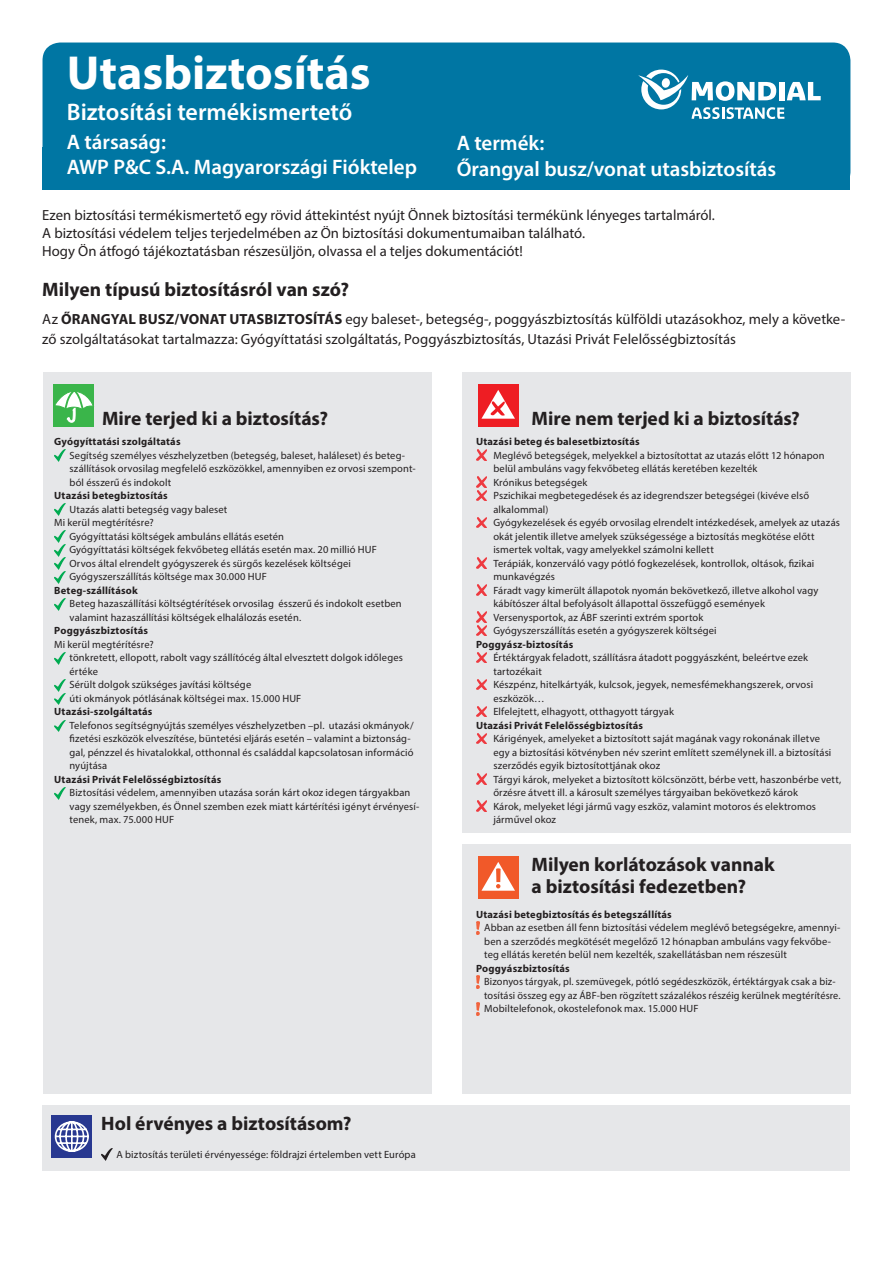
<style>
.page{position:relative;width:893px;height:1263px;background:#fff}
.page>*{position:absolute;margin:0;border:0;box-sizing:border-box;transform-origin:0 0}
.t1{font:700 48px "Myriad Pro";color:#fff}
.t2{font:600 24px "Myriad Pro";color:#fff}
.t3{font:600 21px/25.2px "Myriad Pro";color:#fff}
.t4{font:700 19.5px/22.5px "Myriad Pro";color:#231f20}
.t5{font:14.7px/18px "Myriad Pro";color:#231f20}
.t6{font:10.5px/13.5px "Myriad Pro";letter-spacing:.015em;color:#231f20}
.t7{font:700 10.5px "Myriad Pro";letter-spacing:.02em;color:#231f20}
.s1{font-weight:700}
</style>
<div class="page">
<div style="left:43px;top:372px;width:389px;height:721px;background:#e6e7e9"></div>
<div style="left:462px;top:372px;width:388px;height:461px;background:#e6e7e9"></div>
<div style="left:462px;top:844px;width:388px;height:249px;background:#e6e7e9"></div>
<div style="left:43px;top:147px;width:807px;height:43px;background:#0076a3"></div>
<div style="left:43px;top:43px;width:807px;height:146px;background:#0076a3;border-radius:18px"></div>
<div style="left:53px;top:384px;width:41px;height:43px;background:#3ab54a"></div>
<svg style="left:55px;top:392px;width:38px;height:30px"></svg>
<div style="left:478px;top:384px;width:41px;height:43px;background:#ee1d23"></div>
<svg style="left:481px;top:390px;width:34px;height:29px"></svg>
<svg style="left:54px;top:450px;width:11px;height:12px"></svg>
<svg style="left:54px;top:504px;width:11px;height:12px"></svg>
<svg style="left:54px;top:531px;width:11px;height:52px"></svg>
<svg style="left:54px;top:598px;width:11px;height:12px"></svg>
<svg style="left:54px;top:652px;width:11px;height:12px"></svg>
<svg style="left:54px;top:679px;width:11px;height:26px"></svg>
<svg style="left:54px;top:720px;width:11px;height:12px"></svg>
<svg style="left:54px;top:787px;width:11px;height:12px"></svg>
<svg style="left:476px;top:449px;width:11px;height:11px"></svg>
<svg style="left:476px;top:476px;width:11px;height:25px"></svg>
<svg style="left:476px;top:517px;width:11px;height:11px"></svg>
<svg style="left:476px;top:557px;width:11px;height:11px"></svg>
<svg style="left:476px;top:584px;width:11px;height:11px"></svg>
<svg style="left:476px;top:611px;width:11px;height:25px"></svg>
<svg style="left:476px;top:652px;width:11px;height:11px"></svg>
<svg style="left:476px;top:679px;width:11px;height:11px"></svg>
<svg style="left:476px;top:706px;width:11px;height:11px"></svg>
<svg style="left:476px;top:733px;width:11px;height:11px"></svg>
<svg style="left:476px;top:773px;width:11px;height:11px"></svg>
<svg style="left:476px;top:800px;width:11px;height:11px"></svg>
<svg style="left:476px;top:921px;width:4px;height:13px"></svg>
<svg style="left:476px;top:975px;width:4px;height:13px"></svg>
<svg style="left:476px;top:1002px;width:4px;height:13px"></svg>
<div style="left:478px;top:856px;width:41px;height:43px;background:#f15929"></div>
<svg style="left:481px;top:862px;width:34px;height:29px"></svg>
<div style="left:43px;top:1105px;width:807px;height:66px;background:#e6e7e9"></div>
<div style="left:51px;top:1116px;width:41px;height:42px;background:#283890"></div>
<svg style="left:54px;top:1121px;width:35px;height:31px"></svg>
<svg style="left:101px;top:1149px;width:11px;height:11px"></svg>
<svg style="left:638px;top:70px;width:183px;height:49px"></svg>
<h1 class="t1" style="left:67px;top:42px;width:305px">Utasbiztosítás</h1>
<h2 class="t2" style="left:67px;top:96px;width:287px">Biztosítási termékismertető</h2>
<h3 class="t3" style="left:67px;top:129px;width:352px">A társaság:<br>AWP P&amp;C S.A. Magyarországi Fióktelep</h3>
<h3 class="t3" style="left:457px;top:130px;width:321px">A termék:<br>Őrangyal busz/vonat utasbiztosítás</h3>
<p class="t5" style="left:42px;top:206px;width:674px">Ezen biztosítási termékismertető egy rövid áttekintést nyújt Önnek biztosítási termékünk lényeges tartalmáról.<br>A biztosítási védelem teljes terjedelmében az Ön biztosítási dokumentumaiban található.<br>Hogy Ön átfogó tájékoztatásban részesüljön, olvassa el a teljes dokumentációt!</p>
<h3 class="t4" style="left:42px;top:278px;width:308px">Milyen típusú biztosításról van szó?</h3>
<p class="t5" style="left:42px;top:309px;width:804px;line-height:19.5px">Az <span class="s1">ŐRANGYAL BUSZ/VONAT UTASBIZTOSÍTÁS</span> egy baleset-, betegség-, poggyászbiztosítás külföldi utazásokhoz, mely a követke&shy;ző szolgáltatásokat tartalmazza: Gyógyíttatási szolgáltatás, Poggyászbiztosítás, Utazási Privát Felelősségbiztosítás</p>
<h3 class="t4" style="left:102px;top:407px;width:227px">Mire terjed ki a biztosítás?</h3>
<h3 class="t4" style="left:531px;top:407px;width:270px">Mire nem terjed ki a biztosítás?</h3>
<p class="t7" style="left:54px;top:435px;width:128px">Gyógyíttatási szolgáltatás</p>
<p class="t6" style="left:70px;top:448px;width:348px">Segítség személyes vészhelyzetben (betegség, baleset, haláleset) és beteg&shy;szállítások orvosilag megfelelő eszközökkel, amennyiben ez orvosi szempont&shy;ból ésszerű és indokolt</p>
<p class="t7" style="left:54px;top:489px;width:115px">Utazási betegbiztosítás</p>
<p class="t6" style="left:54px;top:502px;width:175px;text-indent:15px">Utazás alatti betegség vagy baleset<br>Mi kerül megtérítésre?</p>
<p class="t6" style="left:70px;top:529px;width:309px">Gyógyíttatási költségek ambuláns ellátás esetén<br>Gyógyíttatási költségek fekvőbeteg ellátás esetén max. 20 millió HUF Orvos által elrendelt gyógyszerek és sürgős kezelések költségei Gyógyszerszállítás költsége max 30.000 HUF</p>
<p class="t7" style="left:54px;top:583px;width:85px">Beteg-szállítások</p>
<p class="t6" style="left:70px;top:597px;width:334px">Beteg hazaszállítási költségtérítések orvosilag ésszerű és indokolt esetben valamint hazaszállítási költségek elhalálozás esetén.</p>
<p class="t7" style="left:54px;top:624px;width:95px">Poggyászbiztosítás</p>
<p class="t6" style="left:70px;top:637px;width:335px;text-indent:-15px">Mi kerül megtérítésre?<br>tönkretett, ellopott, rabolt vagy szállítócég által elvesztett dolgok időleges értéke<br>Sérült dolgok szükséges javítási költsége<br>úti okmányok pótlásának költségei max. 15.000 HUF</p>
<p class="t7" style="left:54px;top:705px;width:100px">Utazási-szolgáltatás</p>
<p class="t6" style="left:70px;top:718px;width:346px">Telefonos segítségnyújtás személyes vészhelyzetben –pl. utazási okmányok/ fizetési eszközök elveszítése, büntetési eljárás esetén – valamint a biztonság&shy;gal, pénzzel és hivatalokkal, otthonnal és családdal kapcsolatosan információ nyújtása</p>
<p class="t7" style="left:54px;top:772px;width:168px">Utazási Privát Felelősségbiztosítás</p>
<p class="t6" style="left:70px;top:786px;width:351px">Biztosítási védelem, amennyiben utazása során kárt okoz idegen tárgyakban vagy személyekben, és Önnel szemben ezek miatt kártérítési igényt érvényesí&shy;tenek, max. 75.000 HUF</p>
<h3 class="t4" style="left:101px;top:1112px;width:252px">Hol érvényes a biztosításom?</h3>
<p class="t6" style="left:116px;top:1147px;width:301px">A biztosítás területi érvényessége: földrajzi értelemben vett Európa</p>
<p class="t7" style="left:476px;top:435px;width:165px">Utazási beteg és balesetbiztosítás</p>
<p class="t6" style="left:493px;top:448px;width:348px">Meglévő betegségek, melyekkel a biztosítottat az utazás előtt 12 hónapon belül ambuláns vagy fekvőbeteg ellátás keretében kezelték<br>Krónikus betegségek<br>Pszichikai megbetegedések és az idegrendszer betegségei (kivéve első alkalommal)<br>Gyógykezelések és egyéb orvosilag elrendelt intézkedések, amelyek az utazás okát jelentik illetve amelyek szükségessége a biztosítás megkötése előtt ismertek voltak, vagy amelyekkel számolni kellett<br>Terápiák, konzerváló vagy pótló fogkezelések, kontrollok, oltások, fizikai munkavégzés<br>Fáradt vagy kimerült állapotok nyomán bekövetkező, illetve alkohol vagy kábítószer által befolyásolt állapottal összefüggő események Versenysportok, az ÁBF szerinti extrém sportok<br>Gyógyszerszállítás esetén a gyógyszerek költségei</p>
<p class="t7" style="left:476px;top:637px;width:99px">Poggyász-biztosítás</p>
<p class="t6" style="left:493px;top:651px;width:321px">Értéktárgyak feladott, szállításra átadott poggyászként, beleértve ezek tartozékait<br>Készpénz, hitelkártyák, kulcsok, jegyek, nemesfémekhangszerek, orvosi eszközök…<br>Elfelejtett, elhagyott, otthagyott tárgyak</p>
<p class="t7" style="left:476px;top:718px;width:168px">Utazási Privát Felelősségbiztosítás</p>
<p class="t6" style="left:493px;top:732px;width:349px">Kárigények, amelyeket a biztosított saját magának vagy rokonának illetve<br>egy a biztosítási kötvényben név szerint említett személynek ill. a biztosítási szerződés egyik biztosítottjának okoz<br>Tárgyi károk, melyeket a biztosított kölcsönzött, bérbe vett, haszonbérbe vett, őrzésre átvett ill. a károsult személyes tárgyaiban bekövetkező károk<br>Károk, melyeket légi jármű vagy eszköz, valamint motoros és elektromos járművel okoz</p>
<h3 class="t4" style="left:531px;top:852px;width:245px">Milyen korlátozások vannak a biztosítási fedezetben?</h3>
<p class="t7" style="left:476px;top:907px;width:197px">Utazási betegbiztosítás és betegszállítás</p>
<p class="t6" style="left:484px;top:921px;width:358px">Abban az esetben áll fenn biztosítási védelem meglévő betegségekre, amennyi&shy;ben a szerződés megkötését megelőző 12 hónapban ambuláns vagy fekvőbe&shy;teg ellátás keretén belül nem kezelték, szakellátásban nem részesült</p>
<p class="t7" style="left:476px;top:961px;width:95px">Poggyászbiztosítás</p>
<p class="t6" style="left:484px;top:975px;width:358px">Bizonyos tárgyak, pl. szemüvegek, pótló segédeszközök, értéktárgyak csak a biz&shy;tosítási összeg egy az ÁBF-ben rögzített százalékos részéig kerülnek megtérítésre.<br>Mobiltelefonok, okostelefonok max. 15.000 HUF</p>
</div>
